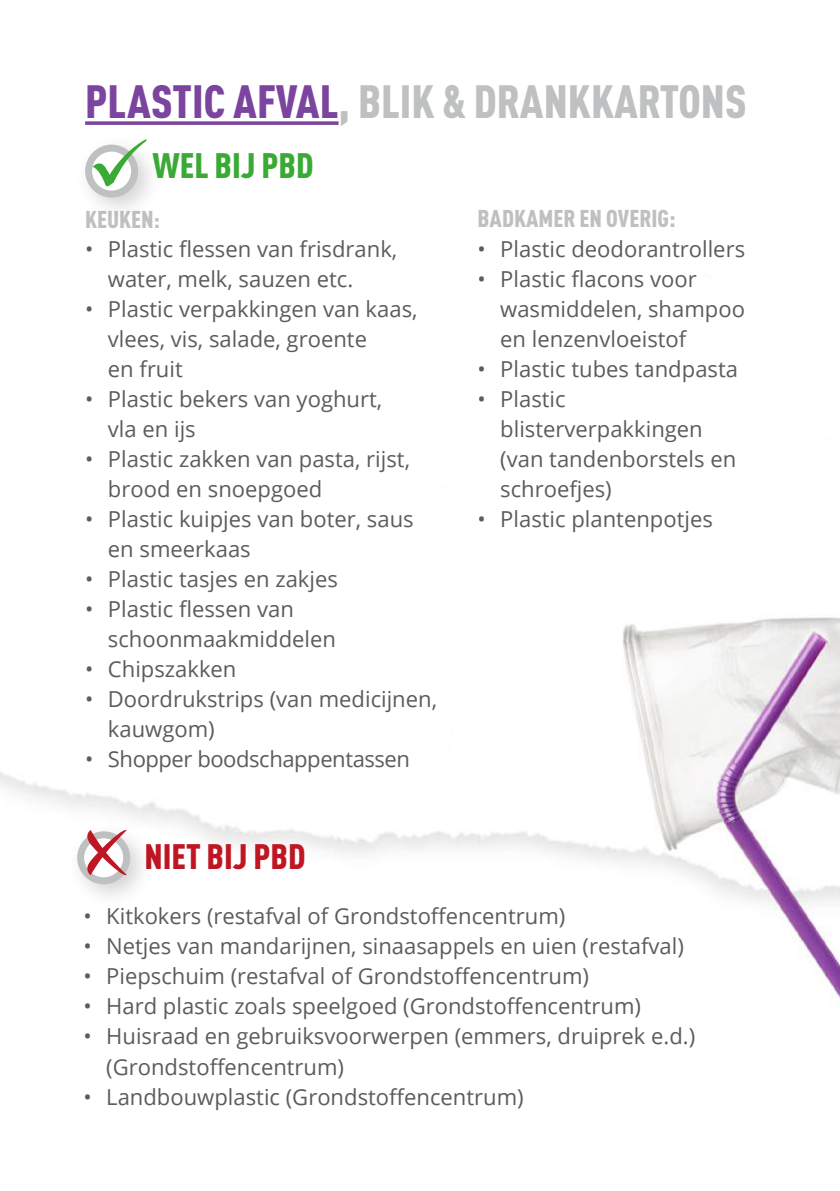
<style>
.page{position:relative;width:840px;height:1191px;background:#fff}
.page>*{position:absolute;margin:0;border:0;box-sizing:border-box;transform-origin:0 0}
.t1{font:900 46px "DIN Cond";color:#bfc0c1}
.t2{font:900 34.8px "DIN Cond";color:#be1622}
.t3{font:900 34.8px "DIN Cond";color:#3aaa35}
.t4{font:900 24px "DIN Cond";color:#bfc0c1}
.t5{font:22px/30px "Open Sans";color:#5c5c5b}
.t6{font:22px "Open Sans";letter-spacing:-.02em;color:#5c5c5b}
.s1{color:#7b449f}
.s2{font-size:22px}
</style>
<div class="page">
<img style="left:0;top:121px;width:839px;height:877px">
<svg style="left:85px;top:121px;width:253px;height:4px"></svg>
<div style="left:74px;top:134px;width:89px;height:89px;background:#000;opacity:.18"></div>
<div style="left:85px;top:145px;width:53px;height:53px;border:7px solid #bfc0c1;border-radius:50%"></div>
<svg style="left:93px;top:139px;width:53px;height:50px"></svg>
<div style="left:66px;top:820px;width:89px;height:89px;background:#000;opacity:.18"></div>
<div style="left:77px;top:831px;width:53px;height:53px;border:7px solid #bfc0c1;border-radius:50%"></div>
<svg style="left:86px;top:828px;width:41px;height:48px"></svg>
<h1 class="t1" style="left:85px;top:73px;width:662px"><span class="s1">PLASTIC AFVAL</span>, BLIK &amp; DRANKKARTONS</h1>
<h2 class="t3" style="left:152px;top:144px;width:162px">WEL BIJ PBD</h2>
<p class="t4" style="left:85px;top:205px;width:76px">KEUKEN<span class="s2">:</span></p>
<p class="t4" style="left:477px;top:203px;width:199px">BADKAMER EN OVERIG:</p>
<p class="t5" style="left:108px;top:233px;width:291px;text-indent:-23px">• Plastic flessen van frisdrank, water, melk, sauzen etc.</p>
<p class="t5" style="left:108px;top:293px;width:311px;text-indent:-23px">• Plastic verpakkingen van kaas, vlees, vis, salade, groente<br>en fruit</p>
<p class="t5" style="left:108px;top:383px;width:276px;text-indent:-23px">• Plastic bekers van yoghurt, vla en ijs</p>
<p class="t5" style="left:108px;top:443px;width:303px;text-indent:-23px">• Plastic zakken van pasta, rijst, brood en snoepgoed</p>
<p class="t5" style="left:108px;top:503px;width:307px;text-indent:-23px">• Plastic kuipjes van boter, saus en smeerkaas</p>
<p class="t5" style="left:85px;top:563px;width:254px">• Plastic tasjes en zakjes</p>
<p class="t5" style="left:108px;top:593px;width:229px;text-indent:-23px">• Plastic flessen van schoonmaakmiddelen</p>
<p class="t5" style="left:85px;top:653px;width:153px">• Chipszakken</p>
<p class="t5" style="left:108px;top:683px;width:330px;text-indent:-23px">• Doordrukstrips (van medicijnen, kauwgom)</p>
<p class="t6" style="left:85px;top:744px;width:326px">• Shopper boodschappentassen</p>
<p class="t5" style="left:477px;top:233px;width:269px">• Plastic deodorantrollers</p>
<p class="t5" style="left:500px;top:263px;width:246px;text-indent:-23px">• Plastic flacons voor wasmiddelen, shampoo en lenzenvloeistof</p>
<p class="t5" style="left:477px;top:353px;width:262px">• Plastic tubes tandpasta</p>
<p class="t5" style="left:500px;top:383px;width:237px;text-indent:-23px">• Plastic blisterverpakkingen (van tandenborstels en schroefjes)</p>
<p class="t5" style="left:477px;top:503px;width:237px">• Plastic plantenpotjes</p>
<h2 class="t2" style="left:144px;top:835px;width:162px">NIET BIJ PBD</h2>
<p class="t5" style="left:83px;top:901px;width:483px">• Kitkokers (restafval of Grondstoffencentrum)</p>
<p class="t5" style="left:83px;top:931px;width:601px">• Netjes van mandarijnen, sinaasappels en uien (restafval)</p>
<p class="t5" style="left:83px;top:961px;width:506px">• Piepschuim (restafval of Grondstoffencentrum)</p>
<p class="t5" style="left:83px;top:991px;width:558px">• Hard plastic zoals speelgoed (Grondstoffencentrum)</p>
<p class="t5" style="left:106px;top:1021px;width:590px;text-indent:-23px">• Huisraad en gebruiksvoorwerpen (emmers, druiprek e.d.) (Grondstoffencentrum)</p>
<p class="t5" style="left:83px;top:1081px;width:441px">• Landbouwplastic (Grondstoffencentrum)</p>
</div>
